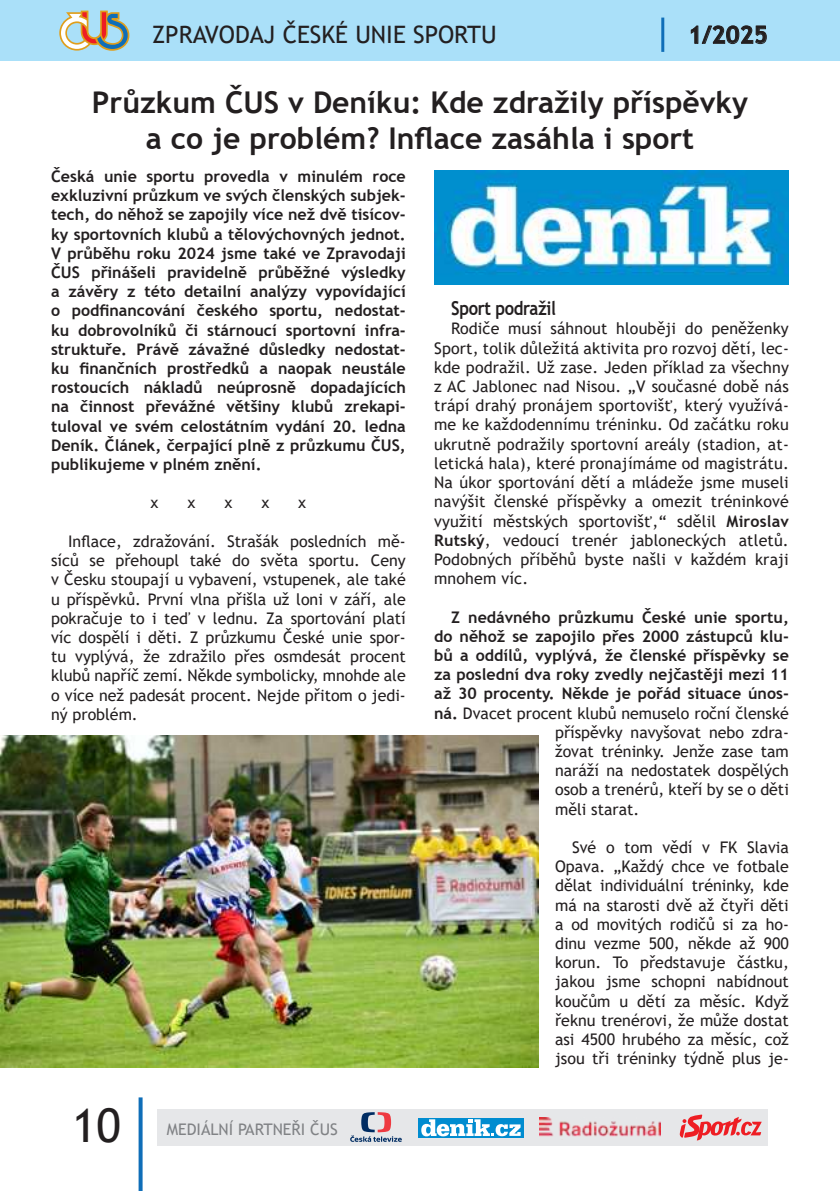
<style>
.page{position:relative;width:840px;height:1191px;background:#fff}
.page>*{position:absolute;margin:0;border:0;box-sizing:border-box;transform-origin:0 0}
.t1{font:46.6px "Trebuchet MS";color:#231f20}
.t2{font:700 30px/36px "Trebuchet MS";color:#231f20;text-align:center}
.t3{font:24px "Trebuchet MS";color:#231f20}
.t4{font:700 24px "Trebuchet MS";color:#231f20}
.t5{font:700 19.2px "Trebuchet MS";letter-spacing:-.02em;color:#231f20;scale:.87 1}
.t6{font:16px/19.2px "Trebuchet MS";color:#231f20;text-align:justify}
.t7{font:700 16px/19.2px "Trebuchet MS";color:#231f20;text-align:justify}
.t8{font:16px "Trebuchet MS";color:#808285}
.s1{font-weight:700}
</style>
<div class="page">
<div style="left:0;top:0;width:839px;height:61px;background:#aae0f9"></div>
<svg style="left:59px;top:11px;width:70px;height:40px"></svg>
<svg style="left:690px;top:25px;width:76px;height:19px"></svg>
<hr style="left:661px;top:18px;width:3px;height:34px;background:#0f6eb8">
<svg style="left:138px;top:1097px;width:4px;height:94px"></svg>
<div style="left:158px;top:1109px;width:609px;height:36px;background:#e6e7e9"></div>
<svg style="left:350px;top:1112px;width:51px;height:29px"></svg>
<img style="left:539px;top:1117px;width:121px;height:20px">
<div style="left:418px;top:1118px;width:105px;height:19px;background:#008cd0"></div>
<svg style="left:421px;top:1119px;width:99px;height:17px"></svg>
<svg style="left:679px;top:1114px;width:82px;height:26px"></svg>
<img style="left:434px;top:170px;width:354px;height:115px">
<img style="left:0;top:735px;width:537px;height:332px">
<h3 class="t3" style="left:152px;top:20px;width:346px">ZPRAVODAJ ČESKÉ UNIE SPORTU</h3>
<h3 class="t4" style="left:687px;top:26px;width:81px">1/2025</h3>
<h2 class="t2" style="left:92px;top:84px;width:657px">Průzkum ČUS v Deníku: Kde zdražily příspěvky a co je problém? In昀氀ace zasáhla i sport</h2>
<p class="t7" style="left:51px;top:167px;width:356px">Česká unie sportu provedla v minulém roce exkluzivní průzkum ve svých členských subjek&shy;tech, do něhož se zapojily více než dvě tisícov&shy;ky sportovních klubů a tělovýchovných jednot.<br>V průběhu roku 2024 jsme také ve Zpravodaji ČUS přinášeli pravidelně průběžné výsledky a závěry z této detailní analýzy vypovídající o pod昀椀nancování českého sportu, nedostat&shy;ku dobrovolníků či stárnoucí sportovní infra&shy;struktuře. Právě závažné důsledky nedostat&shy;ku 昀椀nančních prostředků a naopak neustále rostoucích nákladů neúprosně dopadajících na činnost převážné většiny klubů zrekapi&shy;tuloval ve svém celostátním vydání 20. ledna Deník. Článek, čerpající plně z průzkumu ČUS, publikujeme v plném znění.</p>
<p class="t6" style="left:150px;top:493px;width:10px">x</p>
<p class="t6" style="left:187px;top:493px;width:10px">x</p>
<p class="t6" style="left:224px;top:493px;width:10px">x</p>
<p class="t6" style="left:261px;top:493px;width:10px">x</p>
<p class="t6" style="left:298px;top:493px;width:10px">x</p>
<p class="t6" style="left:51px;top:531px;width:356px;text-indent:17px">In昀氀ace, zdražování. Strašák posledních mě&shy;síců se přehoupl také do světa sportu. Ceny v Česku stoupají u vybavení, vstupenek, ale také u příspěvků. První vlna přišla už loni v září, ale pokračuje to i teď v lednu. Za sportování platí víc dospělí i děti. Z průzkumu České unie spor&shy;tu vyplývá, že zdražilo přes osmdesát procent klubů napříč zemí. Někde symbolicky, mnohde ale o více než padesát procent. Nejde přitom o jedi&shy;ný problém.</p>
<p class="t5" style="left:451px;top:296px;width:122px">Sport podražil</p>
<p class="t6" style="left:434px;top:319px;width:356px;text-indent:17px">Rodiče musí sáhnout hlouběji do peněženky Sport, tolik důležitá aktivita pro rozvoj dětí, lec&shy;kde podražil. Už zase. Jeden příklad za všechny z AC Jablonec nad Nisou. „V současné době nás trápí drahý pronájem sportovišť, který využívá&shy;me ke každodennímu tréninku. Od začátku roku ukrutně podražily sportovní areály (stadion, at&shy;letická hala), které pronajímáme od magistrátu.<br>Na úkor sportování dětí a mládeže jsme museli navýšit členské příspěvky a omezit tréninkové využití městských sportovišť,“ sdělil <span class="s1">Miroslav Rutský</span>, vedoucí trenér jabloneckých atletů.<br>Podobných příběhů byste našli v každém kraji mnohem víc.</p>
<p class="t7" style="left:451px;top:607px;width:339px">Z nedávného průzkumu České unie sportu,</p>
<p class="t7" style="left:434px;top:626px;width:356px">do něhož se zapojilo přes 2000 zástupců klu-</p>
<p class="t7" style="left:434px;top:645px;width:356px">bů a oddílů, vyplývá, že členské příspěvky se</p>
<p class="t7" style="left:434px;top:665px;width:356px">za poslední dva roky zvedly nejčastěji mezi 11</p>
<p class="t7" style="left:434px;top:684px;width:356px">až 30 procenty. Někde je pořád situace únos-</p>
<p class="t6" style="left:434px;top:703px;width:356px"><span class="s1">ná.</span> Dvacet procent klubů nemuselo roční členské</p>
<p class="t6" style="left:554px;top:722px;width:235px">příspěvky navyšovat nebo zdra-</p>
<p class="t6" style="left:554px;top:741px;width:235px">žovat tréninky. Jenže zase tam</p>
<p class="t6" style="left:554px;top:761px;width:235px">naráží na nedostatek dospělých</p>
<p class="t6" style="left:554px;top:780px;width:235px">osob a trenérů, kteří by se o děti</p>
<p class="t6" style="left:554px;top:799px;width:86px">měli starat.</p>
<p class="t6" style="left:554px;top:837px;width:235px;text-indent:17px">Své o tom vědí v FK Slavia Opava. „Každý chce ve fotbale dělat individuální tréninky, kde má na starosti dvě až čtyři děti a od movitých rodičů si za ho&shy;dinu vezme 500, někde až 900 korun. To představuje částku, jakou jsme schopni nabídnout koučům u dětí za měsíc. Když řeknu trenérovi, že může dostat asi 4500 hrubého za měsíc, což jsou tři tréninky týdně plus je-</p>
<h1 class="t1" style="left:72px;top:1095px;width:50px">10</h1>
<p class="t8" style="left:167px;top:1118px;width:172px">MEDIÁLNÍ PARTNEŘI ČUS</p>
</div>
